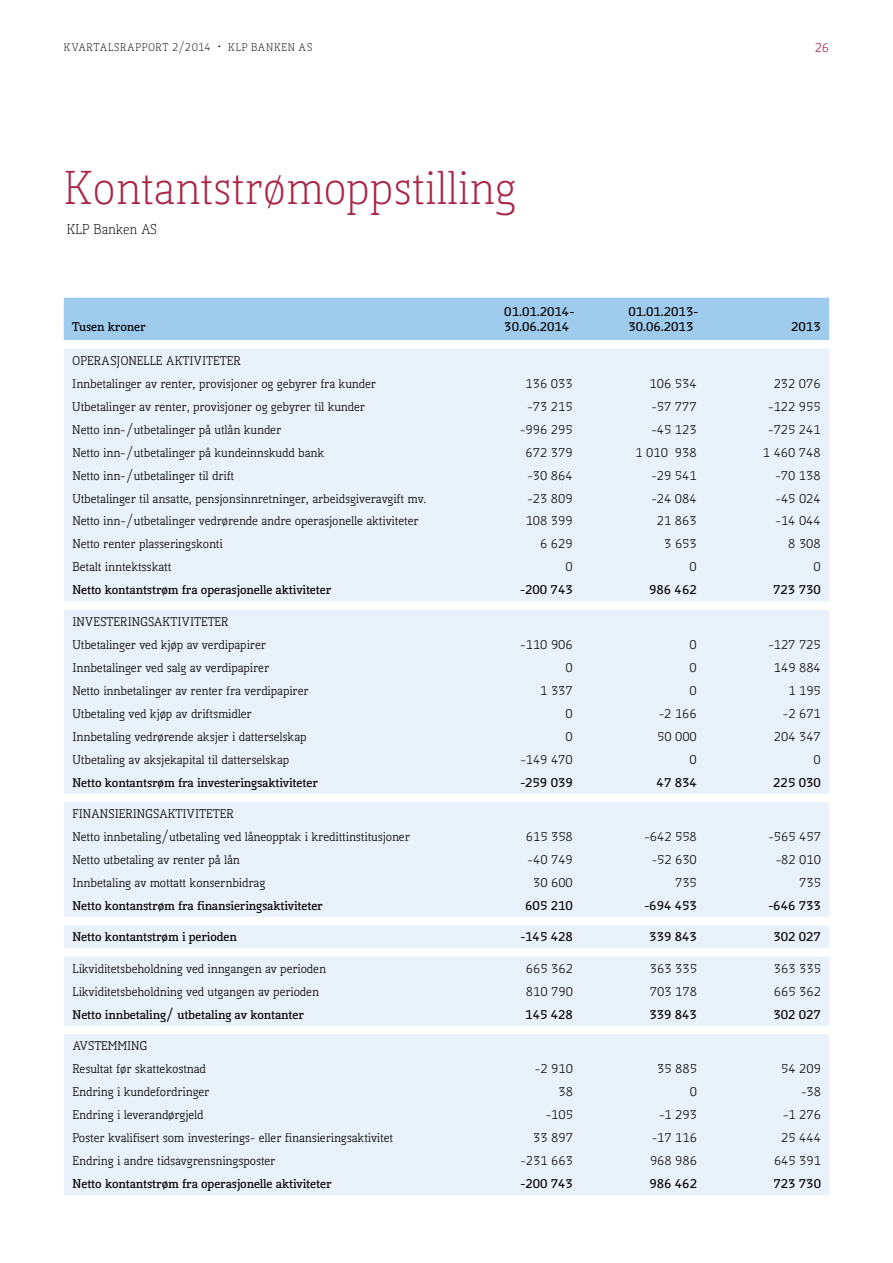
<style>
.page{position:relative;width:893px;height:1263px;background:#fff}
.page>*{position:absolute;margin:0;border:0;box-sizing:border-box;transform-origin:0 0}
.t1{font:300 45px "Kofi Pure Serif";color:#a92647}
.t2{font:300 13.5px "Kofi Pure Serif";color:#000}
.t3{font:12px/23px "Kofi Pure Serif";color:#000}
.t4{font:700 12px/15.8px "Kofi Pure Serif";color:#000}
.t5{font:12px "Kofi Pure Serif";color:#a7214d}
.t6{font:300 10.5px "Kofi Pure Serif";letter-spacing:.065em;color:#000}
</style>
<div class="page">
<div style="left:64px;top:298px;width:765px;height:42px;background:#9fcbed"></div>
<div style="left:64px;top:349px;width:765px;height:846px;background:#e9f1fa"></div>
<p class="t6" style="left:64px;top:40px;width:250px">KVARTALSRAPPORT 2/2014 • KLP BANKEN AS</p>
<p class="t5" style="left:815px;top:40px;width:16px">26</p>
<h1 class="t1" style="left:64px;top:161px;width:454px">Kontantstrømoppstilling</h1>
<p class="t2" style="left:67px;top:221px;width:92px">KLP Banken AS</p>
<p class="t4" style="left:72px;top:319px;width:75px">Tusen kroner</p>
<p class="t4" style="left:504px;top:303px;width:71px">01.01.2014-<br>30.06.2014</p>
<p class="t4" style="left:628px;top:303px;width:71px">01.01.2013-<br>30.06.2013</p>
<p class="t4" style="left:791px;top:319px;width:31px">2013</p>
<p class="t3" style="left:72px;top:349px;width:305px">OPERASJONELLE AKTIVITETER<br>Innbetalinger av renter, provisjoner og gebyrer fra kunder</p>
<p class="t3" style="left:526px;top:372px;width:49px">136 033</p>
<p class="t3" style="left:650px;top:372px;width:49px">106 534</p>
<p class="t3" style="left:774px;top:372px;width:49px">232 076</p>
<p class="t3" style="left:72px;top:395px;width:294px">Utbetalinger av renter, provisjoner og gebyrer til kunder</p>
<p class="t3" style="left:527px;top:395px;width:47px">-73 215</p>
<p class="t3" style="left:651px;top:395px;width:47px">-57 777</p>
<p class="t3" style="left:768px;top:395px;width:54px">-122 955</p>
<p class="t3" style="left:72px;top:418px;width:210px">Netto inn-/utbetalinger på utlån kunder</p>
<p class="t3" style="left:520px;top:418px;width:54px">-996 295</p>
<p class="t3" style="left:651px;top:418px;width:47px">-45 123</p>
<p class="t3" style="left:768px;top:418px;width:54px">-725 241</p>
<p class="t3" style="left:72px;top:441px;width:253px">Netto inn-/utbetalinger på kundeinnskudd bank</p>
<p class="t3" style="left:526px;top:441px;width:49px">672 379</p>
<p class="t3" style="left:635px;top:441px;width:63px">1 010 938</p>
<p class="t3" style="left:763px;top:441px;width:59px">1 460 748</p>
<p class="t3" style="left:72px;top:464px;width:163px">Netto inn-/utbetalinger til drift</p>
<p class="t3" style="left:527px;top:464px;width:47px">-30 864</p>
<p class="t3" style="left:651px;top:464px;width:47px">-29 541</p>
<p class="t3" style="left:775px;top:464px;width:47px">-70 138</p>
<p class="t3" style="left:72px;top:487px;width:355px">Utbetalinger til ansatte, pensjonsinnretninger, arbeidsgiveravgift mv.</p>
<p class="t3" style="left:527px;top:487px;width:47px">-23 809</p>
<p class="t3" style="left:651px;top:487px;width:47px">-24 084</p>
<p class="t3" style="left:775px;top:487px;width:47px">-45 024</p>
<p class="t3" style="left:72px;top:510px;width:348px">Netto inn-/utbetalinger vedrørende andre operasjonelle aktiviteter</p>
<p class="t3" style="left:526px;top:510px;width:49px">108 399</p>
<p class="t3" style="left:657px;top:510px;width:41px">21 863</p>
<p class="t3" style="left:775px;top:510px;width:47px">-14 044</p>
<p class="t3" style="left:72px;top:533px;width:152px">Netto renter plasseringskonti</p>
<p class="t3" style="left:540px;top:533px;width:34px">6 629</p>
<p class="t3" style="left:664px;top:533px;width:34px">3 653</p>
<p class="t3" style="left:788px;top:533px;width:34px">8 308</p>
<p class="t3" style="left:72px;top:556px;width:100px">Betalt inntektsskatt</p>
<p class="t3" style="left:565px;top:556px;width:9px">0</p>
<p class="t3" style="left:689px;top:556px;width:9px">0</p>
<p class="t3" style="left:813px;top:556px;width:9px">0</p>
<p class="t4" style="left:72px;top:582px;width:260px">Netto kontantstrøm fra operasjonelle aktiviteter</p>
<p class="t4" style="left:520px;top:582px;width:54px">-200 743</p>
<p class="t4" style="left:649px;top:582px;width:49px">986 462</p>
<p class="t4" style="left:773px;top:582px;width:49px">723 730</p>
<p class="t3" style="left:72px;top:610px;width:195px">INVESTERINGSAKTIVITETER<br>Utbetalinger ved kjøp av verdipapirer</p>
<p class="t3" style="left:520px;top:633px;width:54px">-110 906</p>
<p class="t3" style="left:689px;top:633px;width:9px">0</p>
<p class="t3" style="left:768px;top:633px;width:54px">-127 725</p>
<p class="t3" style="left:72px;top:656px;width:198px">Innbetalinger ved salg av verdipapirer</p>
<p class="t3" style="left:565px;top:656px;width:9px">0</p>
<p class="t3" style="left:690px;top:656px;width:9px">0</p>
<p class="t3" style="left:774px;top:656px;width:49px">149 884</p>
<p class="t3" style="left:72px;top:679px;width:238px">Netto innbetalinger av renter fra verdipapirer</p>
<p class="t3" style="left:540px;top:679px;width:34px">1 337</p>
<p class="t3" style="left:690px;top:679px;width:9px">0</p>
<p class="t3" style="left:788px;top:679px;width:34px">1 195</p>
<p class="t3" style="left:72px;top:702px;width:181px">Utbetaling ved kjøp av driftsmidler</p>
<p class="t3" style="left:566px;top:702px;width:9px">0</p>
<p class="t3" style="left:659px;top:702px;width:39px">-2 166</p>
<p class="t3" style="left:783px;top:702px;width:39px">-2 671</p>
<p class="t3" style="left:72px;top:725px;width:236px">Innbetaling vedrørende aksjer i datterselskap</p>
<p class="t3" style="left:566px;top:725px;width:9px">0</p>
<p class="t3" style="left:657px;top:725px;width:41px">50 000</p>
<p class="t3" style="left:774px;top:725px;width:49px">204 347</p>
<p class="t3" style="left:72px;top:748px;width:218px">Utbetaling av aksjekapital til datterselskap</p>
<p class="t3" style="left:520px;top:748px;width:54px">-149 470</p>
<p class="t3" style="left:690px;top:748px;width:9px">0</p>
<p class="t3" style="left:814px;top:748px;width:9px">0</p>
<p class="t4" style="left:72px;top:774px;width:247px">Netto kontantsrøm fra investeringsaktiviteter</p>
<p class="t4" style="left:520px;top:774px;width:54px">-259 039</p>
<p class="t4" style="left:657px;top:774px;width:42px">47 834</p>
<p class="t4" style="left:773px;top:774px;width:49px">225 030</p>
<p class="t3" style="left:72px;top:802px;width:339px">FINANSIERINGSAKTIVITETER<br>Netto innbetaling/utbetaling ved låneopptak i kredittinstitusjoner</p>
<p class="t3" style="left:526px;top:825px;width:49px">615 358</p>
<p class="t3" style="left:644px;top:825px;width:54px">-642 558</p>
<p class="t3" style="left:768px;top:825px;width:54px">-565 457</p>
<p class="t3" style="left:73px;top:848px;width:169px">Netto utbetaling av renter på lån</p>
<p class="t3" style="left:528px;top:848px;width:47px">-40 749</p>
<p class="t3" style="left:652px;top:848px;width:47px">-52 630</p>
<p class="t3" style="left:776px;top:848px;width:47px">-82 010</p>
<p class="t3" style="left:73px;top:871px;width:194px">Innbetaling av mottatt konsernbidrag</p>
<p class="t3" style="left:533px;top:871px;width:41px">30 600</p>
<p class="t3" style="left:675px;top:871px;width:23px">735</p>
<p class="t3" style="left:799px;top:871px;width:23px">735</p>
<p class="t4" style="left:73px;top:898px;width:252px">Netto kontanstrøm fra finansieringsaktiviteter</p>
<p class="t4" style="left:525px;top:898px;width:49px">605 210</p>
<p class="t4" style="left:644px;top:898px;width:54px">-694 453</p>
<p class="t4" style="left:768px;top:898px;width:54px">-646 733</p>
<p class="t4" style="left:73px;top:929px;width:166px">Netto kontantstrøm i perioden</p>
<p class="t4" style="left:520px;top:929px;width:54px">-145 428</p>
<p class="t4" style="left:649px;top:929px;width:49px">339 843</p>
<p class="t4" style="left:773px;top:929px;width:49px">302 027</p>
<p class="t3" style="left:73px;top:957px;width:255px">Likviditetsbeholdning ved inngangen av perioden</p>
<p class="t3" style="left:526px;top:957px;width:49px">665 362</p>
<p class="t3" style="left:650px;top:957px;width:49px">363 335</p>
<p class="t3" style="left:774px;top:957px;width:49px">363 335</p>
<p class="t3" style="left:73px;top:980px;width:248px">Likviditetsbeholdning ved utgangen av perioden</p>
<p class="t3" style="left:526px;top:980px;width:49px">810 790</p>
<p class="t3" style="left:650px;top:980px;width:49px">703 178</p>
<p class="t3" style="left:774px;top:980px;width:49px">665 362</p>
<p class="t4" style="left:73px;top:1006px;width:233px">Netto innbetaling/ utbetaling av kontanter</p>
<p class="t4" style="left:525px;top:1006px;width:49px">145 428</p>
<p class="t4" style="left:649px;top:1006px;width:49px">339 843</p>
<p class="t4" style="left:773px;top:1006px;width:49px">302 027</p>
<p class="t3" style="left:73px;top:1035px;width:135px">AVSTEMMING<br>Resultat før skattekostnad</p>
<p class="t3" style="left:535px;top:1057px;width:39px">-2 910</p>
<p class="t3" style="left:657px;top:1057px;width:41px">35 885</p>
<p class="t3" style="left:781px;top:1057px;width:41px">54 209</p>
<p class="t3" style="left:73px;top:1080px;width:138px">Endring i kundefordringer</p>
<p class="t3" style="left:558px;top:1080px;width:16px">38</p>
<p class="t3" style="left:690px;top:1080px;width:9px">0</p>
<p class="t3" style="left:801px;top:1080px;width:21px">-38</p>
<p class="t3" style="left:73px;top:1103px;width:132px">Endring i leverandørgjeld</p>
<p class="t3" style="left:546px;top:1103px;width:29px">-105</p>
<p class="t3" style="left:659px;top:1103px;width:39px">-1 293</p>
<p class="t3" style="left:783px;top:1103px;width:39px">-1 276</p>
<p class="t3" style="left:73px;top:1126px;width:322px">Poster kvalifisert som investerings- eller finansieringsaktivitet</p>
<p class="t3" style="left:533px;top:1126px;width:41px">33 897</p>
<p class="t3" style="left:652px;top:1126px;width:47px">-17 116</p>
<p class="t3" style="left:781px;top:1126px;width:41px">25 444</p>
<p class="t3" style="left:73px;top:1149px;width:204px">Endring i andre tidsavgrensningsposter</p>
<p class="t3" style="left:520px;top:1149px;width:54px">-231 663</p>
<p class="t3" style="left:650px;top:1149px;width:49px">968 986</p>
<p class="t3" style="left:774px;top:1149px;width:49px">645 391</p>
<p class="t4" style="left:73px;top:1176px;width:260px">Netto kontantstrøm fra operasjonelle aktiviteter</p>
<p class="t4" style="left:520px;top:1176px;width:54px">-200 743</p>
<p class="t4" style="left:649px;top:1176px;width:49px">986 462</p>
<p class="t4" style="left:773px;top:1176px;width:49px">723 730</p>
</div>
